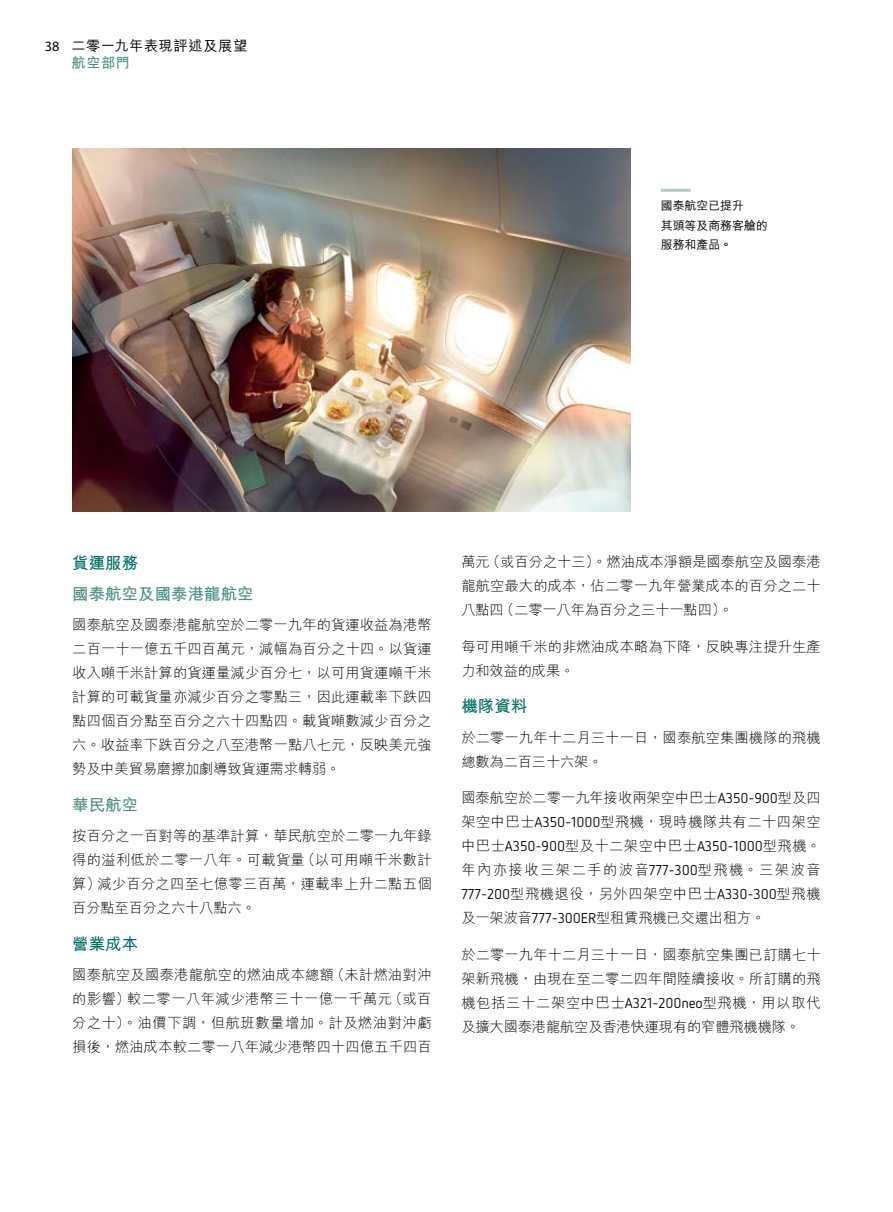
<style>
.page{position:relative;width:893px;height:1212px;background:#fff}
.page>*{position:absolute;margin:0;border:0;box-sizing:border-box;transform-origin:0 0}
.t1{font:700 16.5px "M Hei HK";color:#4a9083}
.t2{font:700 16.5px "M Hei HK";color:#007067}
.t3{font:300 14.25px/24px "M Hei HK";letter-spacing:.01em;color:#000;text-align:justify}
.t4{font:14.25px "Netto OT";letter-spacing:-.01em;color:#000}
.t5{font:500 14.25px "M Hei HK";letter-spacing:.035em;color:#000}
.t6{font:700 14.25px "M Hei HK";color:#4a9083}
.t7{font:14.25px "Myriad Pro";color:#000}
.t8{font:500 12px/19.5px "M Hei HK";letter-spacing:-.01em;color:#000}
.s1{font-family:"Netto OT";font-weight:400}
.s2{font-family:"M Hei HK";font-weight:300}
</style>
<div class="page">
<hr style="left:661px;top:189px;width:30px;height:3px;background:#b4c8c3">
<img style="left:72px;top:148px;width:558px;height:363px">
<p class="t7" style="left:45px;top:37px;width:16px">38</p>
<p class="t5" style="left:72px;top:36px;width:178px">二零一九年表現評述及展望</p>
<p class="t6" style="left:72px;top:53px;width:60px">航空部門</p>
<p class="t8" style="left:661px;top:195px;width:109px">國泰航空已提升<br>其頭等及商務客艙的服務和產品。</p>
<p class="t2" style="left:72px;top:551px;width:68px">貨運服務</p>
<p class="t1" style="left:72px;top:581px;width:183px">國泰航空及國泰港龍航空</p>
<p class="t3" style="left:72px;top:612px;width:361px">國泰航空及國泰港龍航空於二零一九年的貨運收益為港幣二百一十一億五千四百萬元，減幅為百分之十四。以貨運收入噸千米計算的貨運量減少百分七，以可用貨運噸千米計算的可載貨量亦減少百分之零點三，因此運載率下跌四點四個百分點至百分之六十四點四。載貨噸數減少百分之六。收益率下跌百分之八至港幣一點八七元，反映美元強勢及中美貿易磨擦加劇導致貨運需求轉弱。</p>
<p class="t1" style="left:72px;top:793px;width:68px">華民航空</p>
<p class="t3" style="left:72px;top:824px;width:361px">按百分之一百對等的基準計算，華民航空於二零一九年錄得的溢利低於二零一八年。可載貨量（以可用噸千米數計算）減少百分之四至七億零三百萬，運載率上升二點五個百分點至百分之六十八點六。</p>
<p class="t2" style="left:72px;top:932px;width:68px">營業成本</p>
<p class="t3" style="left:72px;top:963px;width:361px">國泰航空及國泰港龍航空的燃油成本總額（未計燃油對沖的影響）較二零一八年減少港幣三十一億一千萬元（或百分之十）。油價下調，但航班數量增加。計及燃油對沖虧損後，燃油成本較二零一八年減少港幣四十四億五千四百</p>
<p class="t3" style="left:461px;top:549px;width:361px">萬元（或百分之十三）。燃油成本淨額是國泰航空及國泰港龍航空最大的成本，佔二零一九年營業成本的百分之二十八點四（二零一八年為百分之三十一點四）。</p>
<p class="t3" style="left:461px;top:634px;width:361px">每可用噸千米的非燃油成本略為下降，反映專注提升生產力和效益的成果。</p>
<p class="t2" style="left:461px;top:694px;width:67px">機隊資料</p>
<p class="t3" style="left:461px;top:725px;width:361px">於二零一九年十二月三十一日，國泰航空集團機隊的飛機總數為二百三十六架。</p>
<p class="t3" style="left:461px;top:786px;width:361px">國泰航空於二零一九年接收兩架空中巴士<span class="s1">A350-900</span>型及四架空中巴士<span class="s1">A350-1000</span>型飛機，現時機隊共有二十四架空</p>
<p class="t4" style="left:461px;top:838px;width:361px"><span class="s2">中巴士</span>A350-900<span class="s2">型及十二架空中巴士</span>A350-1000<span class="s2">型飛機。</span></p>
<p class="t3" style="left:461px;top:858px;width:361px">年內亦接收三架二手的波音<span class="s1">777-300</span>型飛機。三架波音<span class="s1">777-200</span>型飛機退役，另外四架空中巴士<span class="s1">A330-300</span>型飛機及一架波音<span class="s1">777-300ER</span>型租賃飛機已交還出租方。</p>
<p class="t3" style="left:461px;top:943px;width:361px">於二零一九年十二月三十一日，國泰航空集團已訂購七十架新飛機，由現在至二零二四年間陸續接收。所訂購的飛機包括三十二架空中巴士<span class="s1">A321-200neo</span>型飛機，用以取代及擴大國泰港龍航空及香港快運現有的窄體飛機機隊。</p>
</div>
